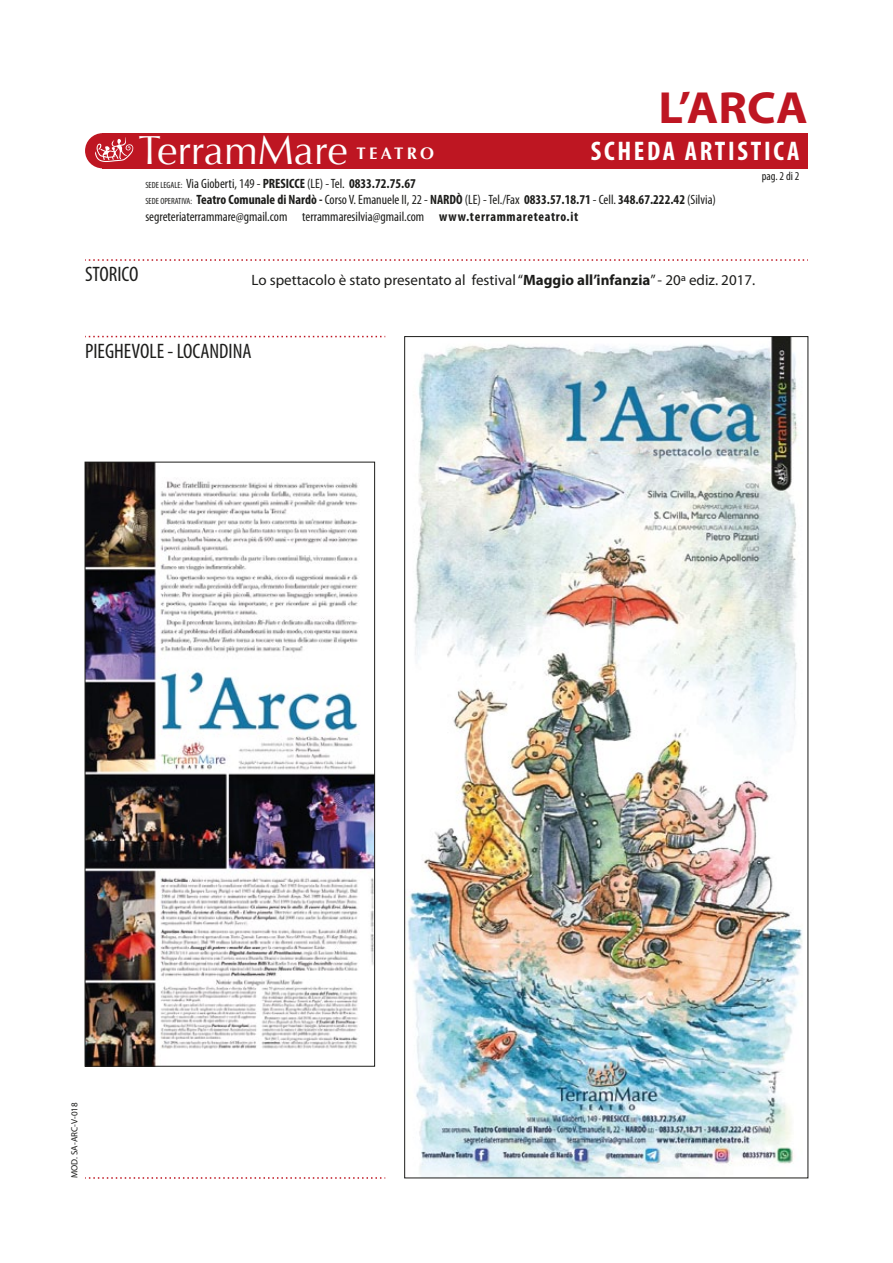
<style>
.page{position:relative;width:893px;height:1263px;background:#fff}
.page>*{position:absolute;margin:0;border:0;box-sizing:border-box;transform-origin:0 0}
.t1{font:700 45.15px "Myriad Pro";color:#be1622;scale:1.07 1}
.t2{font:40.5px "Optima";color:#fff}
.t3{font:700 condensed 27px "Myriad Pro";letter-spacing:.1em;color:#fff}
.t4{font:condensed 21px "Myriad Pro";color:#1d1d1b}
.t5{font:700 16.65px "Optima";letter-spacing:.2em;color:#fff}
.t6{font:15px "Myriad Pro";color:#1d1d1b}
.t7{font:condensed 13.5px/16.2px "Myriad Pro";color:#1d1d1b}
.t8{font:condensed 12px "Myriad Pro";color:#1d1d1b}
.t9{font:9px "Myriad Pro";color:#1d1d1b}
.s1{font-size:9px}
.s2{font-weight:700}
</style>
<div class="page">
<div style="left:85px;top:133px;width:35px;height:35px;background:#be1622;border-radius:50%"></div>
<div style="left:102px;top:133px;width:706px;height:35px;background:#be1622"></div>
<svg style="left:95px;top:137px;width:38px;height:25px"></svg>
<svg style="left:85px;top:259px;width:723px;height:2px"></svg>
<svg style="left:85px;top:336px;width:300px;height:1px"></svg>
<svg style="left:85px;top:1177px;width:300px;height:2px"></svg>
<img style="left:407px;top:338px;width:395px;height:838px">
<img style="left:87px;top:464px;width:286px;height:600px">
<div style="left:85px;top:462px;width:290px;height:604px;border:1px solid #1d1d1b"></div>
<h1 class="t1" style="left:659px;top:78px;width:141px">L’ARCA</h1>
<h3 class="t3" style="left:591px;top:135px;width:210px">SCHEDA ARTISTICA</h3>
<p class="t8" style="left:762px;top:169px;width:39px">pag. 2 di 2</p>
<h2 class="t2" style="left:139px;top:127px;width:211px">TerramMare</h2>
<p class="t5" style="left:357px;top:144px;width:79px">TEATRO</p>
<p class="t7" style="left:145px;top:176px;width:572px"><span class="s1">SEDE LEGALE:</span> Via Gioberti, 149 - <span class="s2">PRESICCE</span> (LE) - Tel. <span class="s2">0833.72.75.67<br></span><span class="s1">SEDE OPERATIVA:</span> <span class="s2">Teatro Comunale di Nardò -</span> Corso V. Emanuele II, 22 - <span class="s2">NARDÒ</span> (LE) - Tel./Fax <span class="s2">0833.57.18.71</span> - Cell. <span class="s2">348.67.222.42</span> (Silvia) segreteriaterrammare@gmail.com terrammaresilvia@gmail.com <span class="s2">www.terrammareteatro.it</span></p>
<h3 class="t4" style="left:85px;top:261px;width:55px">STORICO</h3>
<p class="t6" style="left:252px;top:271px;width:505px">Lo spettacolo è stato presentato al festival “<span class="s2">Maggio all’infanzia</span>” - 20ª ediz. 2017.</p>
<h3 class="t4" style="left:85px;top:338px;width:168px">PIEGHEVOLE - LOCANDINA</h3>
<p class="t9" style="left:69px;top:1178px;width:77px;rotate:-90deg">MOD. SA-ARC-V-018</p>
</div>
